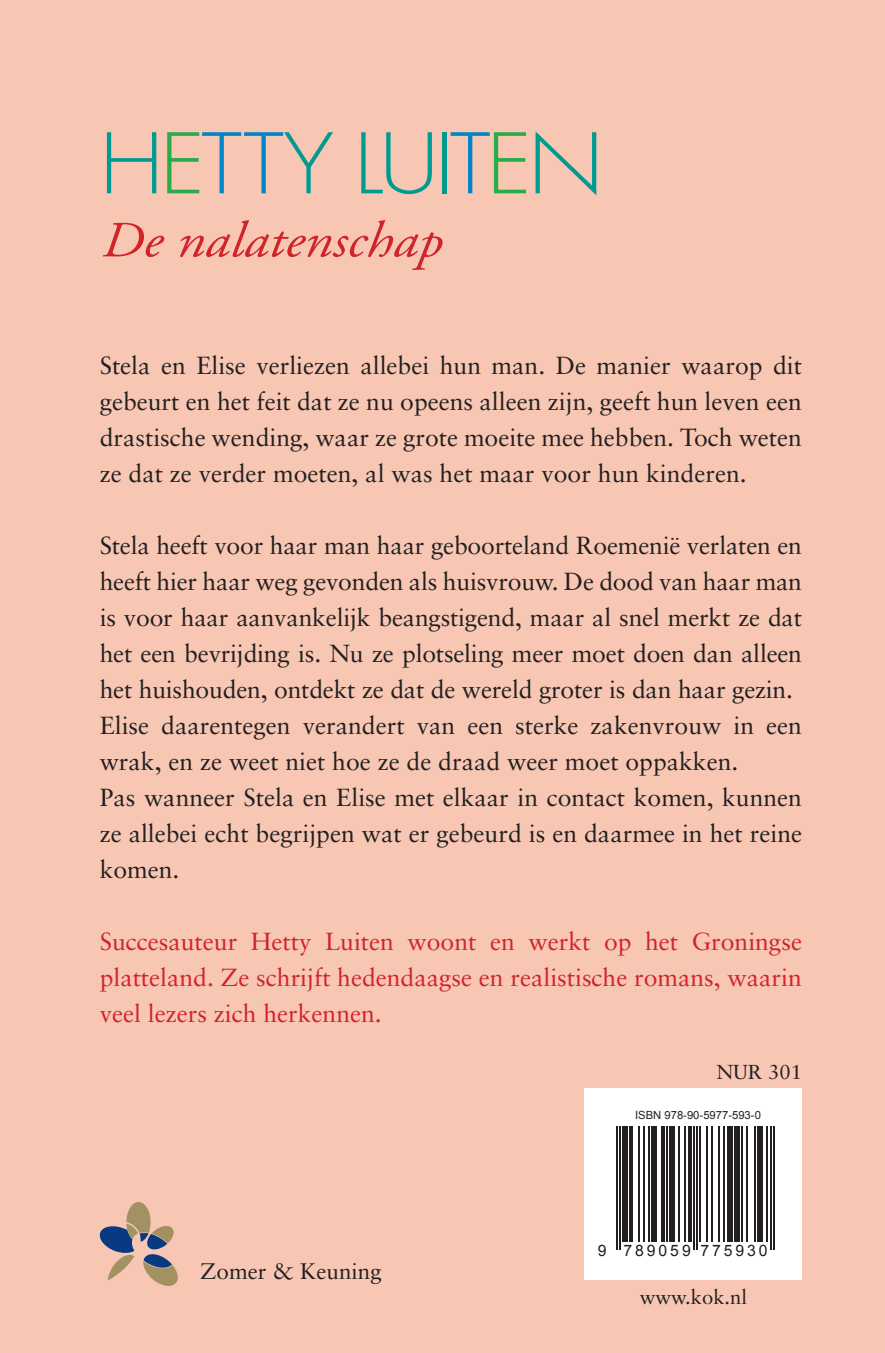
<style>
.page{position:relative;width:885px;height:1353px;background:#fff}
.page>*{position:absolute;margin:0;border:0;box-sizing:border-box;transform-origin:0 0}
.t1{font:300 81px "Futura";letter-spacing:-.04em;color:#009b90;scale:1.1 1}
.t2{font:italic 50.62px "Adobe Garamond";color:#d1232a;scale:1.11 1}
.t3{font:24.75px/36px "Sabon";letter-spacing:-.01em;color:#231f20;text-align:justify}
.t4{font:24.75px/36px "Sabon";color:#d1232a;text-align:justify}
.t5{font:22.5px "Sabon";color:#231f20}
.t6{font:20.25px "Sabon";color:#231f20}
.t7{font:15.75px "Arial";letter-spacing:.185em;color:#231f20}
.t8{font:11.25px "Arial";color:#231f20}
.s1{color:#29ab4a}
.s2{color:#0084ca}
</style>
<div class="page">
<div style="left:0;top:0;width:884px;height:1352px;background:#f7c7b4"></div>
<div style="left:584px;top:1088px;width:217px;height:191px;background:#fff"></div>
<hr style="left:615px;top:1126px;width:2px;height:124px;background:#231f20">
<hr style="left:619px;top:1126px;width:1px;height:124px;background:#231f20">
<div style="left:622px;top:1126px;width:5px;height:116px;background:#231f20"></div>
<hr style="left:629px;top:1126px;width:3px;height:116px;background:#231f20">
<hr style="left:637px;top:1126px;width:2px;height:116px;background:#231f20">
<hr style="left:642px;top:1126px;width:2px;height:116px;background:#231f20">
<hr style="left:647px;top:1126px;width:2px;height:116px;background:#231f20">
<div style="left:650px;top:1126px;width:5px;height:116px;background:#231f20"></div>
<svg style="left:661px;top:1126px;width:3px;height:116px"></svg>
<hr style="left:665px;top:1126px;width:2px;height:116px;background:#231f20">
<div style="left:669px;top:1126px;width:5px;height:116px;background:#231f20"></div>
<hr style="left:677px;top:1126px;width:2px;height:116px;background:#231f20">
<hr style="left:684px;top:1126px;width:1px;height:116px;background:#231f20">
<hr style="left:687px;top:1126px;width:3px;height:116px;background:#231f20">
<hr style="left:692px;top:1126px;width:2px;height:124px;background:#231f20">
<hr style="left:695px;top:1126px;width:2px;height:124px;background:#231f20">
<hr style="left:699px;top:1126px;width:1px;height:116px;background:#231f20">
<hr style="left:705px;top:1126px;width:2px;height:116px;background:#231f20">
<hr style="left:710px;top:1126px;width:2px;height:116px;background:#231f20">
<hr style="left:717px;top:1126px;width:2px;height:116px;background:#231f20">
<hr style="left:722px;top:1126px;width:2px;height:116px;background:#231f20">
<div style="left:727px;top:1126px;width:5px;height:116px;background:#231f20"></div>
<div style="left:734px;top:1126px;width:5px;height:116px;background:#231f20"></div>
<hr style="left:740px;top:1126px;width:2px;height:116px;background:#231f20">
<hr style="left:746px;top:1126px;width:1px;height:116px;background:#231f20">
<hr style="left:754px;top:1126px;width:2px;height:116px;background:#231f20">
<div style="left:757px;top:1126px;width:5px;height:116px;background:#231f20"></div>
<hr style="left:766px;top:1126px;width:1px;height:116px;background:#231f20">
<hr style="left:769px;top:1126px;width:2px;height:124px;background:#231f20">
<hr style="left:772px;top:1126px;width:2px;height:124px;background:#231f20">
<svg style="left:99px;top:1202px;width:79px;height:84px"></svg>
<h1 class="t1" style="left:100px;top:115px;width:459px">H<span class="s1">E</span><span class="s2">TT</span>Y LUI<span class="s2">T</span><span class="s1">E</span>N</h1>
<h2 class="t2" style="left:100px;top:213px;width:309px">De nalatenschap</h2>
<p class="t3" style="left:100px;top:347px;width:703px">Stela en Elise verliezen allebei hun man. De manier waarop dit gebeurt en het feit dat ze nu opeens alleen zijn, geeft hun leven een drastische wending, waar ze grote moeite mee hebben. Toch weten ze dat ze verder moeten, al was het maar voor hun kinderen.</p>
<p class="t3" style="left:100px;top:527px;width:703px;text-align:left">Stela heeft voor haar man haar geboorteland Roemenië verlaten en heeft hier haar weg gevonden als huisvrouw. De dood van haar man is voor haar aanvankelijk beangstigend, maar al snel merkt ze dat het een bevrijding is. Nu ze plotseling meer moet doen dan alleen het huishouden, ontdekt ze dat de wereld groter is dan haar gezin.<br>Elise daarentegen verandert van een sterke zakenvrouw in een wrak, en ze weet niet hoe ze de draad weer moet oppakken.<br>Pas wanneer Stela en Elise met elkaar in contact komen, kunnen ze allebei echt begrijpen wat er gebeurd is en daarmee in het reine komen.</p>
<p class="t4" style="left:100px;top:923px;width:703px">Succesauteur Hetty Luiten woont en werkt op het Groningse platteland. Ze schrijft hedendaagse en realistische romans, waarin veel lezers zich herkennen.</p>
<p class="t6" style="left:716px;top:1059px;width:87px">NUR 301</p>
<p class="t8" style="left:634px;top:1107px;width:127px">ISBN 978-90-5977-593-0</p>
<p class="t5" style="left:200px;top:1257px;width:183px">Zomer &amp; Keuning</p>
<p class="t7" style="left:597px;top:1239px;width:171px">9 789059 775930</p>
<p class="t6" style="left:639px;top:1285px;width:109px">www.kok.nl</p>
</div>
